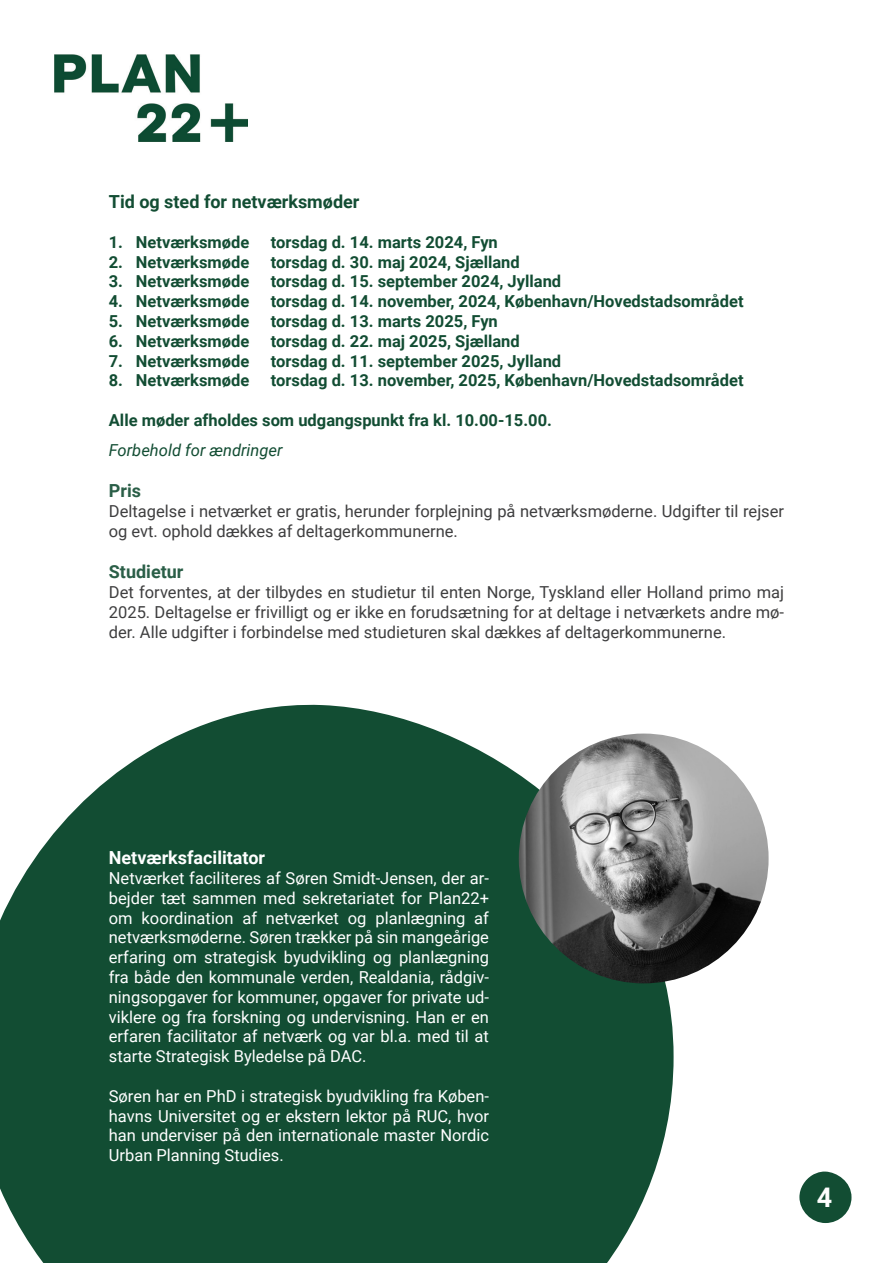
<style>
.page{position:relative;width:893px;height:1263px;background:#fff}
.page>*{position:absolute;margin:0;border:0;box-sizing:border-box;transform-origin:0 0}
.t1{font:700 27px "Roboto";color:#fff}
.t2{font:700 18px "Roboto";color:#124d33}
.t3{font:700 18px "Roboto";color:#fff}
.t4{font:700 18px "Roboto";color:#2a5e47}
.t5{font:16.5px/19.8px "Roboto";color:#fff;text-align:justify}
.t6{font:700 16.5px "Roboto";color:#124d33}
.t7{font:16.5px/19.8px "Roboto";color:#3e3e3f}
.t8{font:italic 16.5px "Roboto";color:#124d33}
</style>
<div class="page">
<svg style="left:0;top:704px;width:674px;height:559px;background:#2c6049"></svg>
<img style="left:54px;top:54px;width:193px;height:88px">
<img style="left:519px;top:733px;width:250px;height:250px;border-radius:125px">
<svg style="left:799px;top:1171px;width:52px;height:52px"></svg>
<p class="t2" style="left:109px;top:189px;width:252px">Tid og sted for netværksmøder</p>
<p class="t6" style="left:109px;top:230px;width:142px">1. Netværksmøde</p>
<p class="t6" style="left:271px;top:230px;width:228px">torsdag d. 14. marts 2024, Fyn</p>
<p class="t6" style="left:109px;top:250px;width:142px">2. Netværksmøde</p>
<p class="t6" style="left:271px;top:250px;width:250px">torsdag d. 30. maj 2024, Sjælland</p>
<p class="t6" style="left:109px;top:270px;width:142px">3. Netværksmøde</p>
<p class="t6" style="left:271px;top:270px;width:292px">torsdag d. 15. september 2024, Jylland</p>
<p class="t6" style="left:109px;top:290px;width:142px">4. Netværksmøde</p>
<p class="t6" style="left:271px;top:290px;width:474px">torsdag d. 14. november, 2024, København/Hovedstadsområdet</p>
<p class="t6" style="left:109px;top:309px;width:142px">5. Netværksmøde</p>
<p class="t6" style="left:271px;top:309px;width:228px">torsdag d. 13. marts 2025, Fyn</p>
<p class="t6" style="left:109px;top:329px;width:142px">6. Netværksmøde</p>
<p class="t6" style="left:271px;top:329px;width:250px">torsdag d. 22. maj 2025, Sjælland</p>
<p class="t6" style="left:109px;top:349px;width:142px">7. Netværksmøde</p>
<p class="t6" style="left:271px;top:349px;width:292px">torsdag d. 11. september 2025, Jylland</p>
<p class="t6" style="left:109px;top:369px;width:142px">8. Netværksmøde</p>
<p class="t6" style="left:271px;top:369px;width:474px">torsdag d. 13. november, 2025, København/Hovedstadsområdet</p>
<p class="t6" style="left:109px;top:408px;width:445px">Alle møder afholdes som udgangspunkt fra kl. 10.00-15.00.</p>
<p class="t8" style="left:109px;top:438px;width:175px">Forbehold for ændringer</p>
<p class="t4" style="left:109px;top:478px;width:34px">Pris</p>
<p class="t7" style="left:109px;top:501px;width:677px">Deltagelse i netværket er gratis, herunder forplejning på netværksmøderne. Udgifter til rejser og evt. ophold dækkes af deltagerkommunerne.</p>
<p class="t4" style="left:109px;top:559px;width:76px">Studietur</p>
<p class="t7" style="left:109px;top:582px;width:677px;text-align:justify">Det forventes, at der tilbydes en studietur til enten Norge, Tyskland eller Holland primo maj 2025. Deltagelse er frivilligt og er ikke en forudsætning for at deltage i netværkets andre mø&shy;der. Alle udgifter i forbindelse med studieturen skal dækkes af deltagerkommunerne.</p>
<p class="t3" style="left:109px;top:845px;width:158px">Netværksfacilitator</p>
<p class="t5" style="left:109px;top:867px;width:382px">Netværket faciliteres af Søren Smidt-Jensen, der ar&shy;bejder tæt sammen med sekretariatet for Plan22+ om koordination af netværket og planlægning af netværksmøderne. Søren trækker på sin mangeårige erfaring om strategisk byudvikling og planlægning fra både den kommunale verden, Realdania, rådgiv&shy;ningsopgaver for kommuner, opgaver for private ud&shy;viklere og fra forskning og undervisning. Han er en erfaren facilitator af netværk og var bl.a. med til at starte Strategisk Byledelse på DAC.</p>
<p class="t5" style="left:109px;top:1085px;width:382px">Søren har en PhD i strategisk byudvikling fra Køben&shy;havns Universitet og er ekstern lektor på RUC, hvor han underviser på den internationale master Nordic Urban Planning Studies.</p>
<p class="t1" style="left:817px;top:1179px;width:17px">4</p>
</div>
